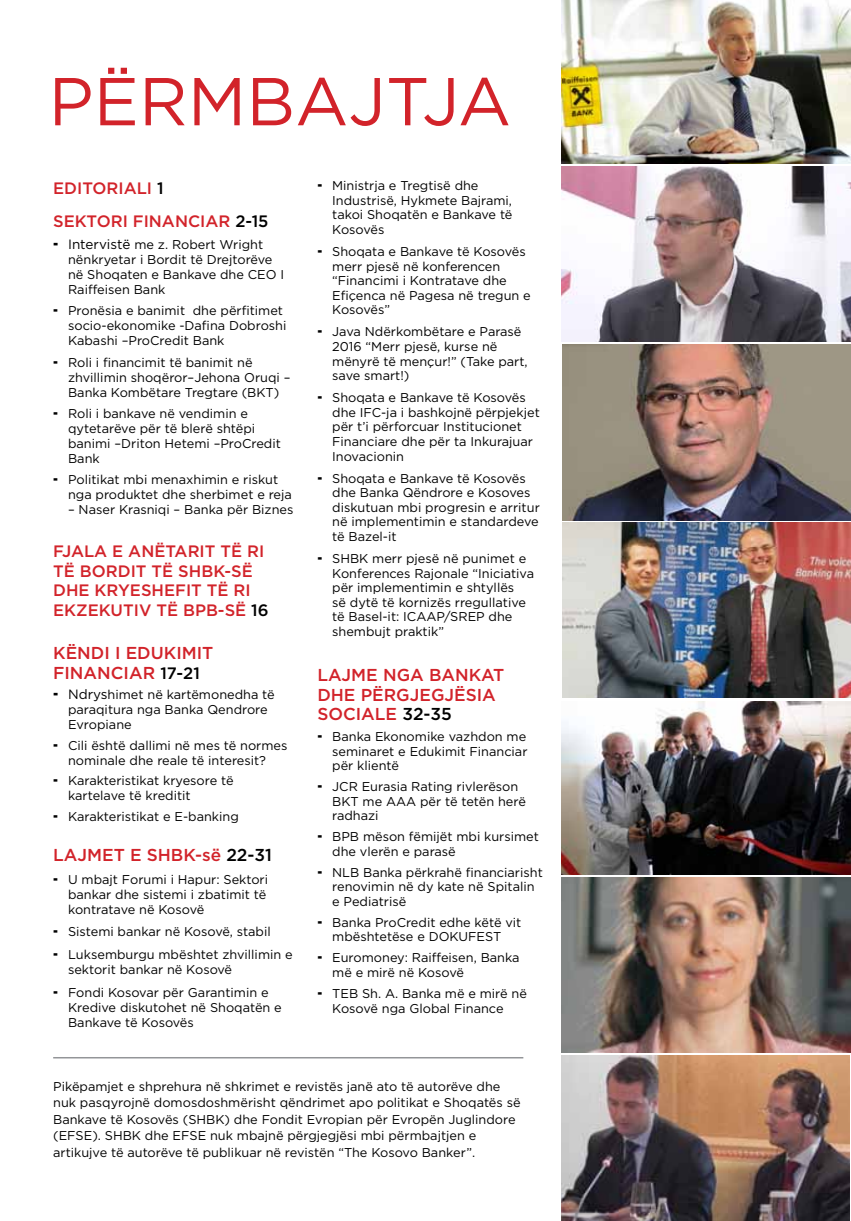
<style>
.page{position:relative;width:851px;height:1221px;background:#fff}
.page>*{position:absolute;margin:0;border:0;box-sizing:border-box;transform-origin:0 0}
.t1{font:67.5px "Gotham";color:#d2232a}
.t2{font:500 17.25px/19.5px "Gotham";color:#d2232a}
.t3{font:500 17.25px "Gotham";color:#000}
.t4{font:500 16.5px/19.5px "Gotham";color:#d2232a}
.t5{font:12.75px/14.5px "Gotham";color:#000}
.s1{color:#000}
.s2{font-size:13.5px}
.s3{font-size:16.5px;color:#000}
</style>
<div class="page">
<hr style="left:53px;top:1056px;width:470px;height:2px;background:#939598">
<img style="left:561px;top:701px;width:289px;height:173px">
<img style="left:561px;top:877px;width:289px;height:175px">
<img style="left:561px;top:0;width:289px;height:164px">
<img style="left:562px;top:523px;width:288px;height:174px">
<img style="left:562px;top:345px;width:288px;height:175px">
<img style="left:561px;top:1055px;width:288px;height:165px">
<img style="left:561px;top:167px;width:289px;height:175px">
<h1 class="t1" style="left:48px;top:60px;width:464px">PËRMBAJTJA</h1>
<p class="t4" style="left:53px;top:178px;width:64px">EDITORIAL</p>
<p class="t4" style="left:53px;top:171px;width:217px;line-height:33.6px;text-indent:94px">I <span class="s1">1<br></span>SEKTORI FINANCIAR <span class="s1">2-15</span></p>
<p class="t5" style="left:68px;top:237px;width:218px;line-height:15px"><span class="s2">Intervistë</span> me z. Robert Wright nënkryetar i Bordit të Drejtorëve në Shoqaten e Bankave dhe CEO I<br>Raiffeisen Bank</p>
<p class="t5" style="left:68px;top:303px;width:220px;line-height:15px">Pronësia e banimit dhe përfitimet socio-ekonomike -Dafina Dobroshi<br>Kabashi –ProCredit Bank</p>
<p class="t5" style="left:68px;top:354px;width:224px;line-height:15px">Roli i financimit të banimit në zhvillimin shoqëror–Jehona Oruqi –<br>Banka Kombëtare Tregtare (BKT)</p>
<p class="t5" style="left:68px;top:406px;width:214px;line-height:15px">Roli i bankave në vendimin e qytetarëve për të blerë shtëpi banimi –Driton Hetemi –ProCredit<br>Bank</p>
<p class="t5" style="left:68px;top:472px;width:225px;line-height:15px">Politikat mbi menaxhimin e riskut nga produktet dhe sherbimet e reja</p>
<p class="t5" style="left:68px;top:502px;width:227px">– Naser Krasniqi – Banka për Biznes</p>
<p class="t4" style="left:53px;top:541px;width:217px">FJALA E ANËTARIT TË RI<br>TË BORDIT TË SHBK-SË<br>DHE KRYESHEFIT TË RI<br>EKZEKUTIV TË BPB-SË <span class="s1">16</span></p>
<h2 class="t2" style="left:53px;top:643px;width:160px">KËNDI I EDUKIMIT<br>FINANCIAR <span class="s3">17-21</span></h2>
<p class="t5" style="left:68px;top:687px;width:208px;line-height:15px"><span class="s2">Ndrys</span>himet në kartëmonedha të paraqitura nga Banka Qendrore<br>Evropiane</p>
<p class="t5" style="left:68px;top:737px;width:221px;line-height:15px">Cili është dallimi në mes të normes nominale dhe reale të interesit?</p>
<p class="t5" style="left:68px;top:773px;width:167px;line-height:15px">Karakteristikat kryesore të kartelave të kreditit</p>
<p class="t5" style="left:68px;top:808px;width:172px">Karakteristikat e E-banking</p>
<h2 class="t2" style="left:53px;top:845px;width:220px">LAJMET E SHBK-SË <span class="s1">22-31</span></h2>
<p class="t5" style="left:68px;top:871px;width:201px;line-height:15px">U mbajt Forumi i Hapur: Sektori bankar dhe sistemi i zbatimit të kontratave në Kosovë</p>
<p class="t5" style="left:68px;top:920px;width:226px;line-height:22.6px">Sistemi bankar në Kosovë, stabil<br>Luksemburgu mbështet zhvillimin e</p>
<p class="t5" style="left:68px;top:958px;width:202px;line-height:22.6px">sektorit bankar në Kosovë<br>Fondi Kosovar për Garantimin e</p>
<p class="t5" style="left:68px;top:999px;width:215px;line-height:15px">Kredive diskutohet në Shoqatën e<br>Bankave të Kosovës</p>
<p class="t5" style="left:332px;top:178px;width:182px">Ministrja e Tregtisë dhe<br>Industrisë, Hykmete Bajrami, takoi Shoqatën e Bankave të<br>Kosovës</p>
<p class="t5" style="left:332px;top:244px;width:200px">Shoqata e Bankave të Kosovës merr pjesë në konferencen “Financimi i Kontratave dhe<br>Efiçenca në Pagesa në tregun e<br>Kosovës”</p>
<p class="t5" style="left:332px;top:324px;width:197px">Java Ndërkombëtare e Parasë<br>2016 “Merr pjesë, kurse në mënyrë të mençur!” (Take part, save smart!)</p>
<p class="t5" style="left:332px;top:390px;width:209px">Shoqata e Bankave të Kosovës dhe IFC-ja i bashkojnë përpjekjet për t’i përforcuar Institucionet<br>Financiare dhe për ta Inkurajuar<br>Inovacionin</p>
<p class="t5" style="left:332px;top:471px;width:209px">Shoqata e Bankave të Kosovës dhe Banka Qëndrore e Kosoves diskutuan mbi progresin e arritur në implementimin e standardeve të Bazel-it</p>
<p class="t5" style="left:332px;top:551px;width:203px">SHBK merr pjesë në punimet e<br>Konferences Rajonale “Iniciativa për implementimin e shtyllës<br>së dytë të kornizës rregullative të Basel-it: ICAAP/SREP dhe shembujt praktik”</p>
<h2 class="t2" style="left:317px;top:665px;width:24px">LAJME</h2>
<h2 class="t2" style="left:383px;top:665px;width:14px">NGA</h2>
<h2 class="t2" style="left:429px;top:665px;width:27px">BANKA</h2>
<h2 class="t2" style="left:493px;top:665px;width:13px">T</h2>
<h2 class="t2" style="left:317px;top:684px;width:56px">DHE PËRGJEGJËSIA<br>SOCIALE</h2>
<h2 class="t3" style="left:402px;top:703px;width:51px">32-35</h2>
<p class="t5" style="left:332px;top:729px;width:197px;text-align:justify">Banka Ekonomike vazhdon me seminaret e Edukimit Financiar për klientë</p>
<p class="t5" style="left:332px;top:779px;width:195px">JCR Eurasia Rating rivlerëson<br>BKT me AAA për të tetën herë radhazi</p>
<p class="t5" style="left:332px;top:829px;width:208px">BPB mëson fëmijët mbi kursimet dhe vlerën e parasë</p>
<p class="t5" style="left:332px;top:864px;width:212px">NLB Banka përkrahë financiarisht renovimin në dy kate në Spitalin e Pediatrisë</p>
<p class="t5" style="left:332px;top:914px;width:191px">Banka ProCredit edhe këtë vit mbështetëse e DOKUFEST</p>
<p class="t5" style="left:332px;top:950px;width:189px">Euromoney: Raiffeisen, Banka më e mirë në Kosovë</p>
<p class="t5" style="left:332px;top:985px;width:196px">TEB Sh. A. Banka më e mirë në<br>Kosovë nga Global Finance</p>
<p class="t5" style="left:53px;top:1077px;width:469px;line-height:16.5px">Pikëpamjet e shprehura në shkrimet e revistës janë ato të autorëve dhe nuk pasqyrojnë domosdoshmërisht qëndrimet apo politikat e Shoqatës së Bankave të Kosovës (SHBK) dhe Fondit Evropian për Evropën Juglindore (EFSE). SHBK dhe EFSE nuk mbajnë përgjegjësi mbi përmbajtjen e artikujve të autorëve të publikuar në revistën “The Kosovo Banker”.</p>
</div>
